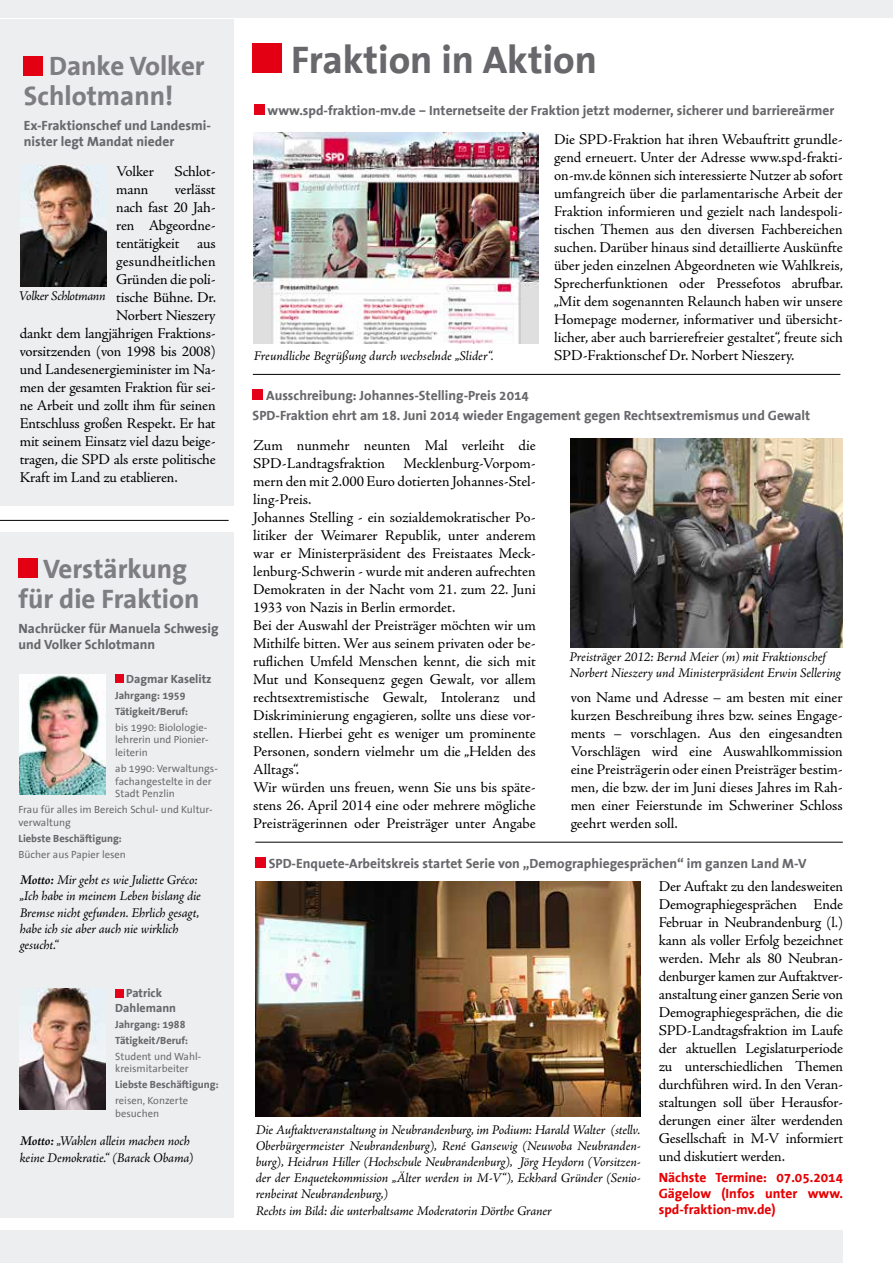
<style>
.page{position:relative;width:893px;height:1263px;background:#fff}
.page>*{position:absolute;margin:0;border:0;box-sizing:border-box;transform-origin:0 0}
.t1{font:700 39px "The Sans Office";color:#68676b}
.t2{font:700 27px/30px "The Sans Office";color:#7e7d82;text-align:center}
.t3{font:15px/18px "Adobe Jenson Pro";letter-spacing:-.005em;color:#000;text-align:justify}
.t4{font:italic 13.5px/16.2px "Adobe Jenson Pro";letter-spacing:-.015em;color:#000}
.t5{font:700 13.5px/16.2px "The Sans Office";color:#68676b}
.t6{font:700 13.5px/16.2px "The Sans Office";color:#e60003;text-align:justify}
.t7{font:700 12px/14.4px "The Sans Office";color:#68676b;text-align:center}
.t8{font:10.5px/12.6px "The Sans Office";color:#68676b}
.t9{font:700 10.5px/16px "The Sans Office";color:#68676b}
.s1{font-weight:600}
</style>
<div class="page">
<div style="left:0;top:1230px;width:842px;height:33px;background:#edeeef"></div>
<div style="left:0;top:0;width:893px;height:17px;background:#edeeef"></div>
<div style="left:252px;top:43px;width:30px;height:30px;background:#e30012"></div>
<hr style="left:0;top:520px;width:229px;height:1px;background:#000">
<div style="left:0;top:532px;width:234px;height:686px;background:#edeeef"></div>
<div style="left:0;top:20px;width:234px;height:486px;background:#edeeef"></div>
<div style="left:19px;top:559px;width:19px;height:19px;background:#e30012"></div>
<img style="left:20px;top:989px;width:85px;height:120px">
<img style="left:21px;top:165px;width:85px;height:121px">
<div style="left:115px;top:989px;width:9px;height:8px;background:#e40018"></div>
<hr style="left:253px;top:374px;width:587px;height:1px;background:#000">
<div style="left:254px;top:104px;width:10px;height:11px;background:#e40018"></div>
<img style="left:254px;top:132px;width:284px;height:212px">
<div style="left:253px;top:389px;width:10px;height:11px;background:#e40018"></div>
<img style="left:255px;top:882px;width:385px;height:234px">
<hr style="left:255px;top:842px;width:588px;height:1px;background:#000">
<div style="left:255px;top:857px;width:11px;height:11px;background:#e40018"></div>
<div style="left:24px;top:56px;width:19px;height:19px;background:#e30012"></div>
<img style="left:571px;top:439px;width:272px;height:209px">
<img style="left:20px;top:674px;width:85px;height:121px">
<div style="left:115px;top:674px;width:9px;height:9px;background:#e40018"></div>
<h2 class="t2" style="left:24px;top:52px;width:182px;text-align:left;text-indent:25px">Danke Volker<br>Schlotmann!</h2>
<p class="t5" style="left:24px;top:118px;width:188px">Ex-Fraktionschef und Landesmi&shy;nister legt Mandat nieder</p>
<p class="t3" style="left:116px;top:162px;width:39px">Volker</p>
<p class="t3" style="left:175px;top:162px;width:43px">Schlot-</p>
<p class="t3" style="left:116px;top:180px;width:34px">mann</p>
<p class="t3" style="left:175px;top:180px;width:42px">verlässt</p>
<p class="t3" style="left:116px;top:198px;width:101px">nach fast 20 Jah-</p>
<p class="t3" style="left:116px;top:216px;width:101px">ren Abgeordne-</p>
<p class="t3" style="left:116px;top:234px;width:101px">tentätigkeit aus</p>
<p class="t3" style="left:116px;top:252px;width:101px">gesundheitlichen</p>
<p class="t3" style="left:116px;top:270px;width:101px">Gründen die poli-</p>
<p class="t3" style="left:116px;top:288px;width:101px">tische Bühne. Dr.</p>
<p class="t3" style="left:116px;top:306px;width:101px">Norbert Nieszery</p>
<p class="t3" style="left:20px;top:324px;width:197px">dankt dem langjährigen Fraktions-</p>
<p class="t3" style="left:20px;top:342px;width:197px">vorsitzenden (von 1998 bis 2008)</p>
<p class="t3" style="left:20px;top:360px;width:197px">und Landesenergieminister im Na-</p>
<p class="t3" style="left:20px;top:378px;width:197px">men der gesamten Fraktion für sei-</p>
<p class="t3" style="left:20px;top:396px;width:197px">ne Arbeit und zollt ihm für seinen</p>
<p class="t3" style="left:20px;top:414px;width:197px">Entschluss großen Respekt. Er hat</p>
<p class="t3" style="left:20px;top:432px;width:197px">mit seinem Einsatz viel dazu beige-</p>
<p class="t3" style="left:20px;top:450px;width:197px">tragen, die SPD als erste politische</p>
<p class="t3" style="left:20px;top:468px;width:159px">Kraft im Land zu etablieren.</p>
<p class="t4" style="left:19px;top:289px;width:89px">Volker Schlotmann</p>
<h2 class="t2" style="left:19px;top:555px;width:182px">Verstärkung für die Fraktion</h2>
<p class="t5" style="left:19px;top:620px;width:202px">Nachrücker für Manuela Schwesig und Volker Schlotmann</p>
<p class="t7" style="left:126px;top:672px;width:87px">Dagmar Kaselitz</p>
<p class="t9" style="left:115px;top:687px;width:74px">Jahrgang: 1959<br>Tätigkeit/Beruf:</p>
<p class="t8" style="left:115px;top:721px;width:95px;text-align:justify">bis 1990: Biolologie&shy;lehrerin und Pionier&shy;leiterin</p>
<p class="t8" style="left:115px;top:762px;width:104px">ab 1990: Verwaltungs&shy;fachangestelte in der<br>Stadt Penzlin</p>
<p class="t8" style="left:19px;top:804px;width:196px">Frau für alles im Bereich Schul- und Kultur&shy;verwaltung</p>
<p class="t9" style="left:19px;top:830px;width:105px">Liebste Beschäftigung:</p>
<p class="t8" style="left:19px;top:848px;width:109px">Bücher aus Papier lesen</p>
<p class="t4" style="left:20px;top:873px;width:183px"><span class="s1">Motto:</span> Mir geht es wie Juliette Gréco: „Ich habe in meinem Leben bislang die<br>Bremse nicht gefunden. Ehrlich gesagt, habe ich sie aber auch nie wirklich gesucht.“</p>
<p class="t7" style="left:115px;top:986px;width:62px">Patrick<br>Dahlemann</p>
<p class="t9" style="left:115px;top:1016px;width:74px">Jahrgang: 1988<br>Tätigkeit/Beruf:</p>
<p class="t8" style="left:115px;top:1050px;width:87px">Student und Wahl&shy;kreismitarbeiter</p>
<p class="t9" style="left:115px;top:1077px;width:105px">Liebste Beschäftigung:</p>
<p class="t8" style="left:115px;top:1095px;width:74px">reisen, Konzerte besuchen</p>
<p class="t4" style="left:20px;top:1134px;width:175px"><span class="s1">Motto:</span> „Wahlen allein machen noch keine Demokratie.“ (Barack Obama)</p>
<h1 class="t1" style="left:291px;top:40px;width:307px">Fraktion in Aktion</h1>
<p class="t5" style="left:268px;top:103px;width:568px">www.spd-fraktion-mv.de – Internetseite der Fraktion jetzt moderner, sicherer und barriereärmer</p>
<p class="t4" style="left:254px;top:348px;width:241px">Freundliche Begrüßung durch wechselnde „Slider“.</p>
<p class="t3" style="left:554px;top:131px;width:291px">Die SPD-Fraktion hat ihren Webauftritt grundle&shy;gend erneuert. Unter der Adresse www.spd-frakti&shy;on-mv.de können sich interessierte Nutzer ab sofort umfangreich über die parlamentarische Arbeit der Fraktion informieren und gezielt nach landespoli&shy;tischen Themen aus den diversen Fachbereichen suchen. Darüber hinaus sind detaillierte Auskünfte über jeden einzelnen Abgeordneten wie Wahlkreis, Sprecherfunktionen oder Pressefotos abrufbar. „Mit dem sogenannten Relaunch haben wir unsere Homepage moderner, informativer und übersicht&shy;licher, aber auch barrierefreier gestaltet“, freute sich SPD-Fraktionschef Dr. Norbert Nieszery.</p>
<p class="t5" style="left:253px;top:385px;width:559px;line-height:20.4px;text-indent:14px">Ausschreibung: Johannes-Stelling-Preis 2014<br>SPD-Fraktion ehrt am 18. Juni 2014 wieder Engagement gegen Rechtsextremismus und Gewalt</p>
<p class="t3" style="left:253px;top:437px;width:284px;text-align:left">Zum nunmehr neunten Mal verleiht die SPD-Landtagsfraktion Mecklenburg-Vorpom&shy;mern den mit 2.000 Euro dotierten Johannes-Stel&shy;ling-Preis.<br>Johannes Stelling - ein sozialdemokratischer Po&shy;litiker der Weimarer Republik, unter anderem war er Ministerpräsident des Freistaates Meck&shy;lenburg-Schwerin - wurde mit anderen aufrechten Demokraten in der Nacht vom 21. zum 22. Juni 1933 von Nazis in Berlin ermordet.<br>Bei der Auswahl der Preisträger möchten wir um Mithilfe bitten. Wer aus seinem privaten oder be&shy;ruflichen Umfeld Menschen kennt, die sich mit Mut und Konsequenz gegen Gewalt, vor allem rechtsextremistische Gewalt, Intoleranz und Diskriminierung engagieren, sollte uns diese vor&shy;stellen. Hierbei geht es weniger um prominente Personen, sondern vielmehr um die „Helden des Alltags“.<br>Wir würden uns freuen, wenn Sie uns bis späte&shy;stens 26. April 2014 eine oder mehrere mögliche Preisträgerinnen oder Preisträger unter Angabe</p>
<p class="t4" style="left:570px;top:649px;width:273px">Preisträger 2012: Bernd Meier (m) mit Fraktionschef<br>Norbert Nieszery und Ministerpräsident Erwin Sellering</p>
<p class="t3" style="left:571px;top:689px;width:274px">von Name und Adresse – am besten mit einer kurzen Beschreibung ihres bzw. seines Engage&shy;ments – vorschlagen. Aus den eingesandten Vorschlägen wird eine Auswahlkommission eine Preisträgerin oder einen Preisträger bestim&shy;men, die bzw. der im Juni dieses Jahres im Rah&shy;men einer Feierstunde im Schweriner Schloss geehrt werden soll.</p>
<p class="t5" style="left:269px;top:855px;width:540px">SPD-Enquete-Arbeitskreis startet Serie von „Demographiegesprächen“ im ganzen Land M-V</p>
<p class="t4" style="left:256px;top:1122px;width:386px">Die Auftaktveranstaltung in Neubrandenburg, im Podium: Harald Walter (stellv.<br>Oberbürgermeister Neubrandenburg), René Gansewig (Neuwoba Neubranden&shy;burg), Heidrun Hiller (Hochschule Neubrandenburg), Jörg Heydorn (Vorsitzen&shy;der der Enquetekommission „Älter werden in M-V“), Eckhard Gründer (Senio&shy;renbeirat Neubrandenburg,)<br>Rechts im Bild: die unterhaltsame Moderatorin Dörthe Graner</p>
<p class="t3" style="left:659px;top:878px;width:186px">Der Auftakt zu den landesweiten Demographiegesprächen Ende Februar in Neubrandenburg (l.) kann als voller Erfolg bezeichnet werden. Mehr als 80 Neubran&shy;denburger kamen zur Auftaktver&shy;anstaltung einer ganzen Serie von Demographiegesprächen, die die SPD-Landtagsfraktion im Laufe der aktuellen Legislaturperiode zu unterschiedlichen Themen durchführen wird. In den Veran&shy;staltungen soll über Herausfor&shy;derungen einer älter werdenden Gesellschaft in M-V informiert und diskutiert werden.</p>
<p class="t6" style="left:659px;top:1169px;width:186px">Nächste Termine: 07.05.2014<br>Gägelow (Infos unter www. spd-fraktion-mv.de)</p>
</div>
